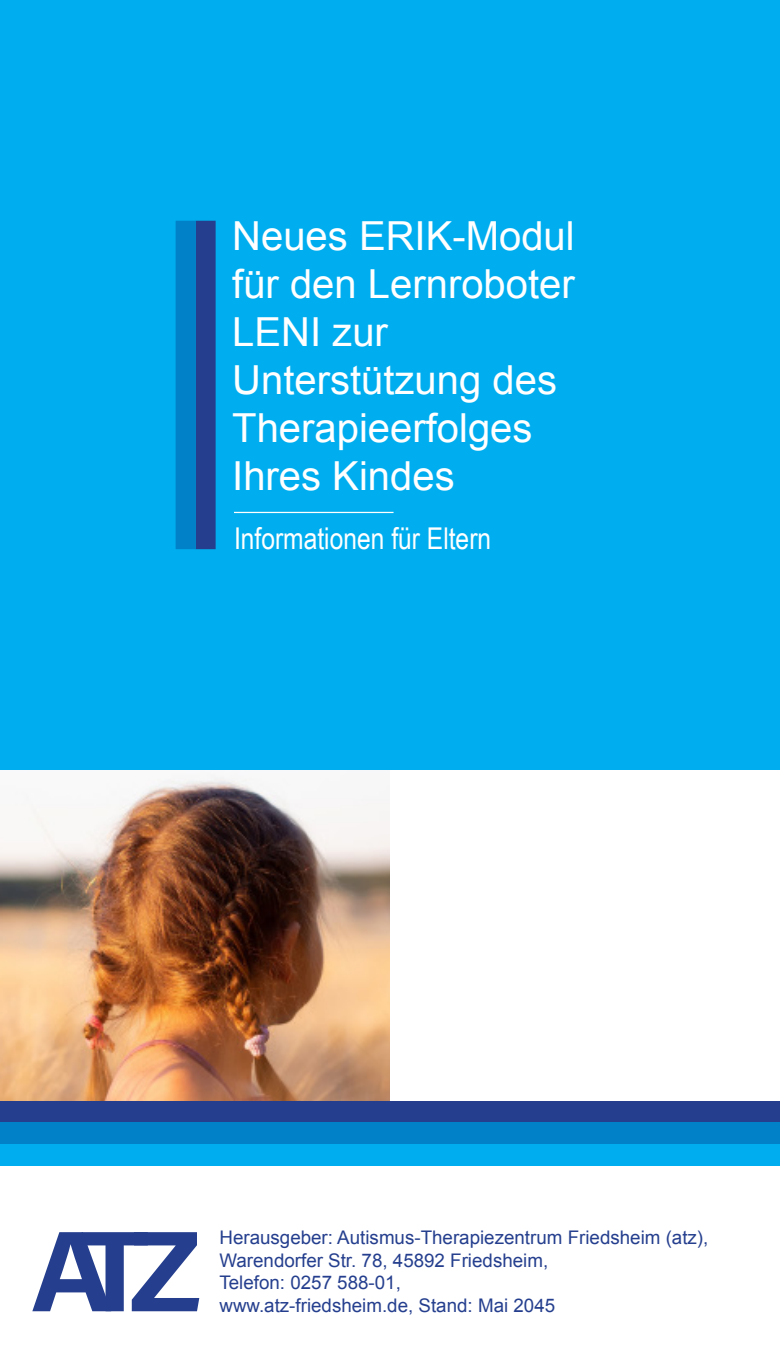
<style>
.page{position:relative;width:780px;height:1347px;background:#fff}
.page>*{position:absolute;margin:0;border:0;box-sizing:border-box;transform-origin:0 0}
.t1{font:700 115.5px "Acumin Pro Semi Cond";color:#253f8e;scale:1.12 1}
.t2{font:40px/48px "Arial";color:#fff}
.t3{font:30px "Arial Narrow";color:#fff}
.t4{font:18.75px/22.5px "Arial";color:#253f8e}
</style>
<div class="page">
<img style="left:0;top:777px;width:390px;height:323px">
<div style="left:0;top:0;width:780px;height:770px;background:#00aeef"></div>
<div style="left:0;top:1100px;width:780px;height:22px;background:#253f8e"></div>
<hr style="left:234px;top:512px;width:159px;height:1px;background:#fff">
<div style="left:196px;top:221px;width:20px;height:328px;background:#253f8e"></div>
<div style="left:0;top:1122px;width:780px;height:22px;background:#0081c8"></div>
<div style="left:0;top:1144px;width:780px;height:22px;background:#00aeef"></div>
<div style="left:176px;top:221px;width:20px;height:328px;background:#0081c8"></div>
<h2 class="t2" style="left:232px;top:212px;width:344px">Neues ERIK-Modul für den Lernroboter<br>LENI zur<br>Unterstützung des<br>Therapieerfolges<br>Ihres Kindes</h2>
<h3 class="t3" style="left:234px;top:516px;width:259px">Informationen für Eltern</h3>
<h1 class="t1" style="left:32px;top:1189px;width:154px">ATZ</h1>
<p class="t4" style="left:219px;top:1226px;width:490px">Herausgeber: Autismus-Therapiezentrum Friedsheim (atz),<br>Warendorfer Str. 78, 45892 Friedsheim,<br>Telefon: 0257 588-01,</p>
<p class="t4" style="left:219px;top:1293px;width:337px">www.atz-friedsheim.de, Stand: Mai 2045</p>
</div>
